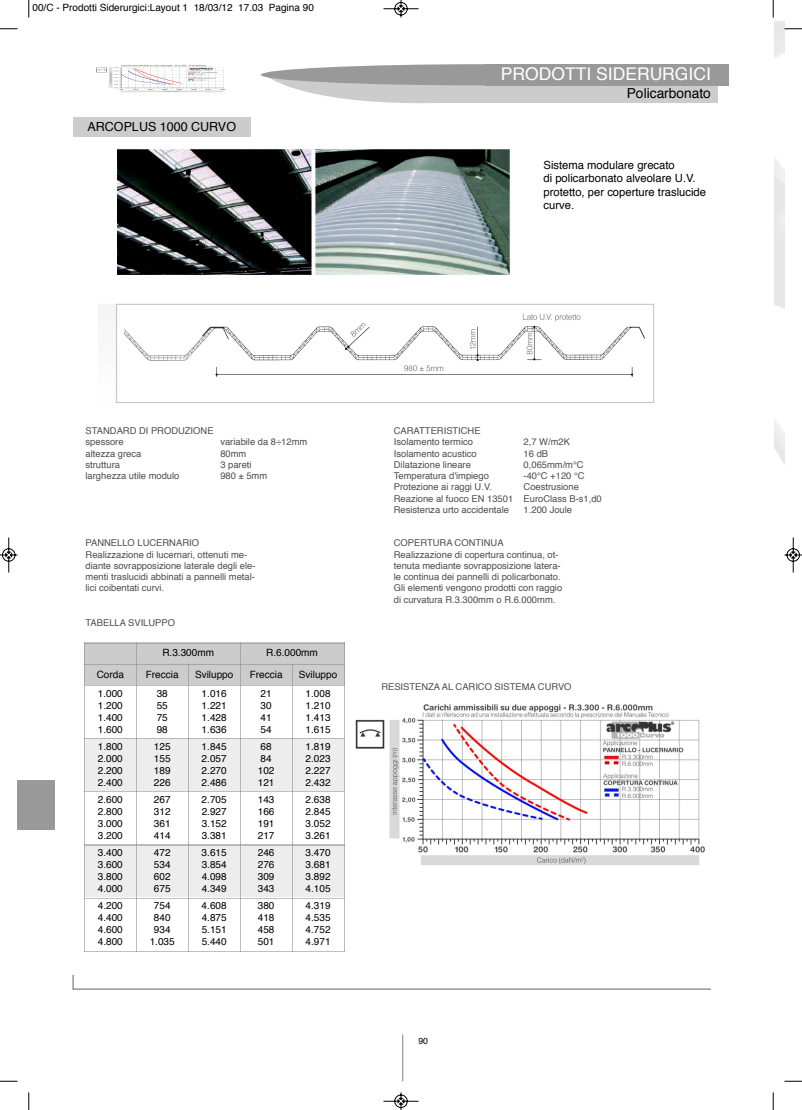
<style>
.page{position:relative;width:802px;height:1110px;background:#fff}
.page>*{position:absolute;margin:0;border:0;box-sizing:border-box;transform-origin:0 0}
.t1{font:17.5px "Helvetica";color:#fff}
.t2{font:13.75px "Helvetica";color:#000}
.t3{font:12.5px "Helvetica";color:#000}
.t4{font:11.25px/13.5px "Helvetica";color:#000}
.t5{font:10px/12px "Helvetica";color:#000;text-align:justify}
.t6{font:9.38px/11.2px "Helvetica";color:#4d4d4d}
.t7{font:8.75px "Helvetica";color:#000}
</style>
<div class="page">
<img style="left:117px;top:149px;width:394px;height:126px">
<svg style="left:267px;top:77px;width:146px;height:26px"></svg>
<div style="left:413px;top:81px;width:305px;height:22px;background:#ccc"></div>
<div style="left:261px;top:64px;width:450px;height:21px;background:#999;border-radius:50%"></div>
<img style="left:96px;top:64px;width:130px;height:28px">
<div style="left:485px;top:64px;width:244px;height:21px;background:#999"></div>
<hr style="left:402px;top:1034px;width:1px;height:47px;background:#808080">
<svg style="left:72px;top:975px;width:639px;height:15px"></svg>
<div style="left:73px;top:117px;width:177px;height:20px;background:#ccc"></div>
<div style="left:18px;top:780px;width:37px;height:50px;background:#999"></div>
<img style="left:115px;top:303px;width:539px;height:100px">
<img style="left:355px;top:704px;width:350px;height:162px">
<svg style="left:84px;top:643px;width:261px;height:309px"></svg>
<svg style="left:28px;top:0;width:2px;height:18px"></svg>
<svg style="left:0;top:28px;width:18px;height:2px"></svg>
<svg style="left:773px;top:0;width:1px;height:18px"></svg>
<svg style="left:784px;top:28px;width:18px;height:2px"></svg>
<svg style="left:28px;top:1092px;width:2px;height:18px"></svg>
<svg style="left:0;top:1081px;width:18px;height:1px"></svg>
<svg style="left:773px;top:1092px;width:1px;height:18px"></svg>
<svg style="left:784px;top:1081px;width:18px;height:1px"></svg>
<svg style="left:383px;top:0;width:36px;height:18px"></svg>
<svg style="left:383px;top:1092px;width:36px;height:18px"></svg>
<svg style="left:0;top:537px;width:18px;height:36px"></svg>
<svg style="left:784px;top:537px;width:18px;height:36px"></svg>
<p class="t5" style="left:32px;top:3px;width:283px">00/C - Prodotti Siderurgici:Layout 1 18/03/12 17.03 Pagina 90</p>
<h3 class="t3" style="left:88px;top:121px;width:150px">ARCOPLUS 1000 CURVO</h3>
<h1 class="t1" style="left:501px;top:66px;width:211px">PRODOTTI SIDERURGICI</h1>
<h2 class="t2" style="left:627px;top:88px;width:86px">Policarbonato</h2>
<p class="t4" style="left:543px;top:159px;width:164px">Sistema modulare grecato<br>di policarbonato alveolare U.V. protetto, per coperture traslucide curve.</p>
<p class="t6" style="left:86px;top:426px;width:129px">STANDARD DI PRODUZIONE spessore<br>altezza greca<br>struttura<br>larghezza utile modulo</p>
<p class="t6" style="left:220px;top:437px;width:88px">variabile da 8÷12mm<br>80mm<br>3 pareti<br>980 ± 5mm</p>
<p class="t6" style="left:86px;top:538px;width:171px">PANNELLO LUCERNARIO Realizzazione di lucernari, ottenuti me&shy;diante sovrapposizione laterale degli ele&shy;menti traslucidi abbinati a pannelli metal&shy;lici coibentati curvi.</p>
<p class="t6" style="left:86px;top:618px;width:91px">TABELLA SVILUPPO</p>
<p class="t5" style="left:162px;top:647px;width:53px">R.3.300mm</p>
<p class="t5" style="left:266px;top:647px;width:53px">R.6.000mm</p>
<p class="t5" style="left:97px;top:669px;width:29px">Corda</p>
<p class="t5" style="left:146px;top:669px;width:34px">Freccia</p>
<p class="t5" style="left:195px;top:669px;width:40px">Sviluppo</p>
<p class="t5" style="left:250px;top:669px;width:34px">Freccia</p>
<p class="t5" style="left:299px;top:669px;width:40px">Sviluppo</p>
<p class="t5" style="left:98px;top:688px;width:26px">1.000<br>1.200<br>1.400<br>1.600</p>
<p class="t5" style="left:157px;top:688px;width:13px">38<br>55<br>75<br>98</p>
<p class="t5" style="left:202px;top:688px;width:27px">1.016<br>1.221<br>1.428<br>1.636</p>
<p class="t5" style="left:260px;top:688px;width:13px">21<br>30<br>41<br>54</p>
<p class="t5" style="left:305px;top:688px;width:27px">1.008<br>1.210<br>1.413<br>1.615</p>
<p class="t5" style="left:98px;top:741px;width:26px">1.800<br>2.000<br>2.200<br>2.400</p>
<p class="t5" style="left:154px;top:741px;width:18px">125<br>155<br>189<br>226</p>
<p class="t5" style="left:202px;top:741px;width:27px">1.845<br>2.057<br>2.270<br>2.486</p>
<p class="t5" style="left:258px;top:741px;width:18px;text-align:left">68<br>84<br>102<br>121</p>
<p class="t5" style="left:305px;top:741px;width:27px">1.819<br>2.023<br>2.227<br>2.432</p>
<p class="t5" style="left:98px;top:794px;width:26px">2.600<br>2.800<br>3.000<br>3.200</p>
<p class="t5" style="left:154px;top:794px;width:18px">267<br>312<br>361<br>414</p>
<p class="t5" style="left:202px;top:794px;width:27px">2.705<br>2.927<br>3.152<br>3.381</p>
<p class="t5" style="left:258px;top:794px;width:18px">143<br>166<br>191<br>217</p>
<p class="t5" style="left:305px;top:794px;width:27px">2.638<br>2.845<br>3.052<br>3.261</p>
<p class="t5" style="left:98px;top:847px;width:26px">3.400<br>3.600<br>3.800<br>4.000</p>
<p class="t5" style="left:154px;top:847px;width:18px">472<br>534<br>602<br>675</p>
<p class="t5" style="left:202px;top:847px;width:27px">3.615<br>3.854<br>4.098<br>4.349</p>
<p class="t5" style="left:258px;top:847px;width:18px">246<br>276<br>309<br>343</p>
<p class="t5" style="left:305px;top:847px;width:27px">3.470<br>3.681<br>3.892<br>4.105</p>
<p class="t5" style="left:98px;top:901px;width:26px">4.200<br>4.400<br>4.600<br>4.800</p>
<p class="t5" style="left:150px;top:901px;width:26px;text-align:center">754<br>840<br>934<br>1.035</p>
<p class="t5" style="left:202px;top:901px;width:27px">4.608<br>4.875<br>5.151<br>5.440</p>
<p class="t5" style="left:258px;top:901px;width:18px">380<br>418<br>458<br>501</p>
<p class="t5" style="left:305px;top:901px;width:27px">4.319<br>4.535<br>4.752<br>4.971</p>
<p class="t6" style="left:394px;top:426px;width:121px">CARATTERISTICHE<br>Isolamento termico<br>Isolamento acustico<br>Dilatazione lineare<br>Temperatura d'impiego<br>Protezione ai raggi U.V.<br>Reazione al fuoco EN 13501<br>Resistenza urto accidentale</p>
<p class="t6" style="left:523px;top:437px;width:80px">2,7 W/m2K<br>16 dB<br>0,065mm/m°C -40°C +120 °C<br>Coestrusione<br>EuroClass B-s1,d0<br>1.200 Joule</p>
<p class="t6" style="left:394px;top:538px;width:170px">COPERTURA CONTINUA Realizzazione di copertura continua, ot&shy;tenuta mediante sovrapposizione latera&shy;le continua dei pannelli di policarbonato.<br>Gli elementi vengono prodotti con raggio di curvatura R.3.300mm o R.6.000mm.</p>
<p class="t6" style="left:381px;top:681px;width:192px">RESISTENZA AL CARICO SISTEMA CURVO</p>
<p class="t7" style="left:418px;top:1037px;width:11px">90</p>
</div>
